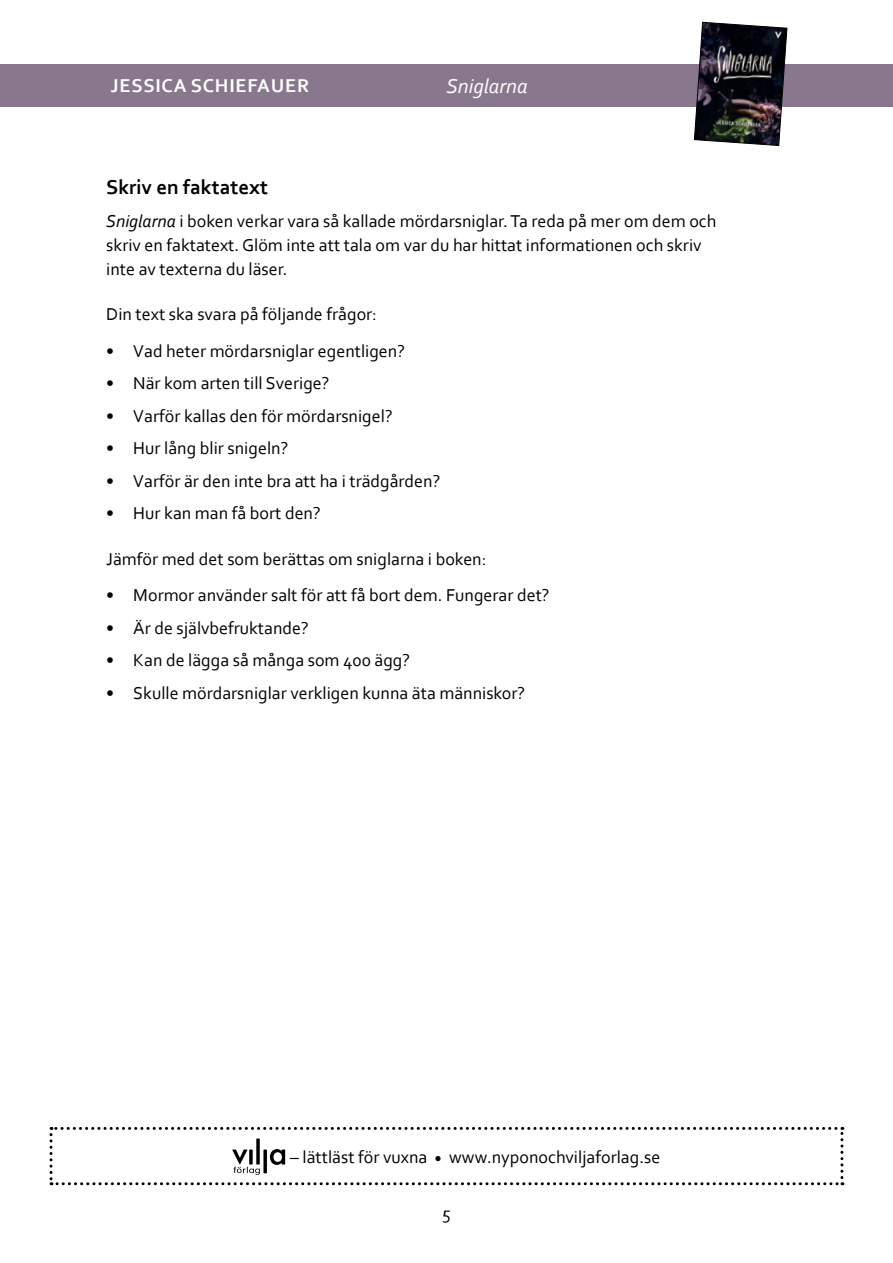
<style>
.page{position:relative;width:893px;height:1263px;background:#fff}
.page>*{position:absolute;margin:0;border:0;box-sizing:border-box;transform-origin:0 0}
.t1{font:700 21px "Corbel";color:#000}
.t2{font:italic 21px "Corbel";color:#fff}
.t3{font:700 19.5px "Corbel";letter-spacing:.04em;color:#fff}
.t4{font:18px/24px "Corbel";color:#000}
.s1{font-style:italic}
</style>
<div class="page">
<div style="left:0;top:64px;width:893px;height:42px;background:#89778e"></div>
<img style="left:694px;top:22px;width:93px;height:124px">
<svg style="left:50px;top:1127px;width:793px;height:58px"></svg>
<p class="t3" style="left:111px;top:74px;width:200px">JESSICA SCHIEFAUER</p>
<p class="t2" style="left:446px;top:73px;width:83px">Sniglarna</p>
<p class="t1" style="left:106px;top:174px;width:163px">Skriv en faktatext</p>
<p class="t4" style="left:106px;top:208px;width:612px"><span class="s1">Sniglarna</span> i boken verkar vara så kallade mördarsniglar. Ta reda på mer om dem och skriv en faktatext. Glöm inte att tala om var du har hittat informationen och skriv inte av texterna du läser.</p>
<p class="t4" style="left:106px;top:302px;width:272px">Din text ska svara på följande frågor:</p>
<p class="t4" style="left:106px;top:338px;width:300px">• Vad heter mördarsniglar egentligen?</p>
<p class="t4" style="left:106px;top:371px;width:225px">• När kom arten till Sverige?</p>
<p class="t4" style="left:106px;top:403px;width:288px">• Varför kallas den för mördarsnigel?</p>
<p class="t4" style="left:106px;top:436px;width:184px">• Hur lång blir snigeln?</p>
<p class="t4" style="left:106px;top:468px;width:336px">• Varför är den inte bra att ha i trädgården?</p>
<p class="t4" style="left:106px;top:501px;width:216px">• Hur kan man få bort den?</p>
<p class="t4" style="left:106px;top:546px;width:382px">Jämför med det som berättas om sniglarna i boken:</p>
<p class="t4" style="left:106px;top:583px;width:445px">• Mormor använder salt för att få bort dem. Fungerar det?</p>
<p class="t4" style="left:106px;top:615px;width:204px">• Är de självbefruktande?</p>
<p class="t4" style="left:106px;top:648px;width:305px">• Kan de lägga så många som 400 ägg?</p>
<p class="t4" style="left:106px;top:680px;width:420px">• Skulle mördarsniglar verkligen kunna äta människor?</p>
<p class="t4" style="left:290px;top:1144px;width:372px">– lättläst för vuxna <sub>•</sub> www.nyponochviljaforlag.se</p>
<p class="t4" style="left:442px;top:1200px;width:10px">5</p>
</div>
